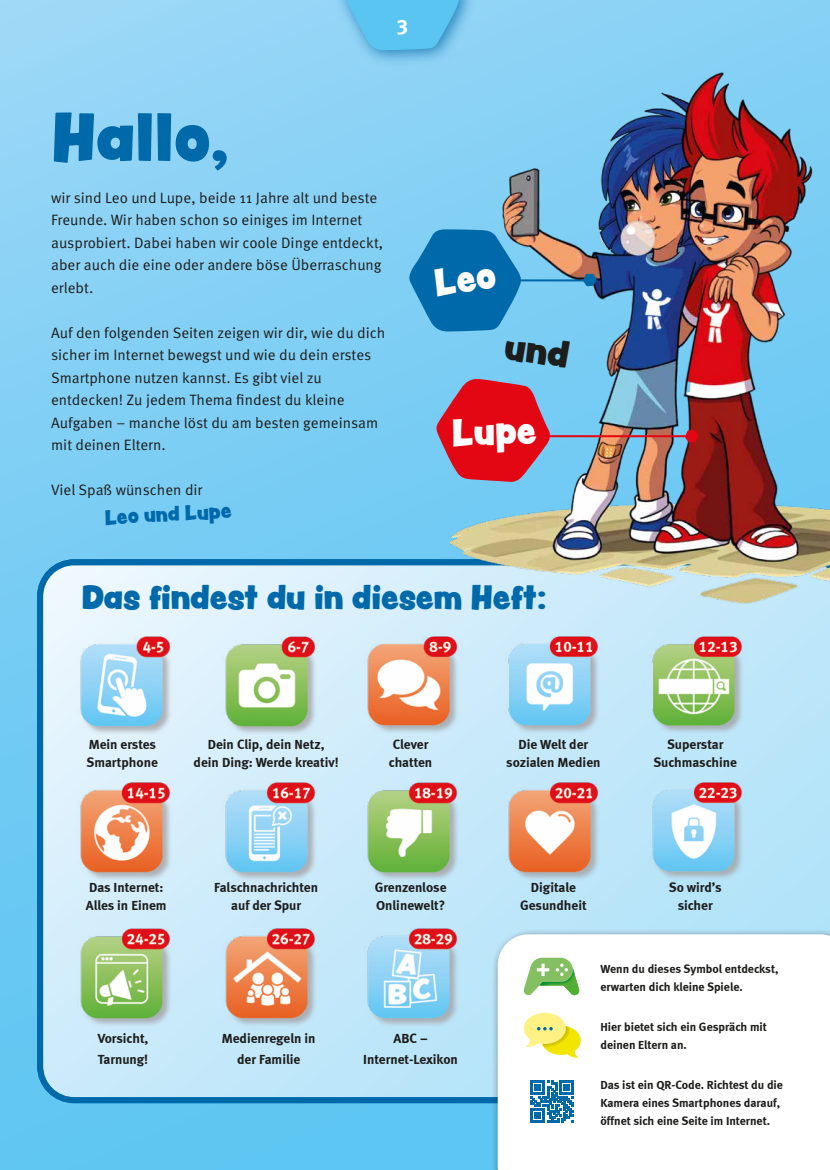
<style>
.page{position:relative;width:830px;height:1170px;background:#fff}
.page>*{position:absolute;margin:0;border:0;box-sizing:border-box;transform-origin:0 0}
.t1{font:60px "Peachy Keen JF";color:#0069a9}
.t2{font:33px "Peachy Keen JF";color:#fff}
.t3{font:30px "Peachy Keen JF";letter-spacing:-.005em;color:#0069a9}
.t4{font:21px "Meta Bold LF Caps";color:#fff}
.t5{font:18.3px "Peachy Keen JF";color:#0069a9}
.t6{font:15px/22.5px "Meta Pro Norm";color:#1d1d1b}
.t7{font:700 13.5px/18px "Meta";color:#1d1d1b;text-align:center}
.t8{font:700 12px/18px "Meta";color:#1d1d1b}
</style>
<div class="page">
<div style="left:0;top:0;width:829px;height:1169px;background:linear-gradient(to bottom,#94d5f6,#5cc5f2)"></div>
<div style="left:334px;top:0;width:142px;height:67px;background:#0069a9;opacity:.75"></div>
<svg style="left:343px;top:0;width:118px;height:50px;background:#62c3ef"></svg>
<svg style="left:37px;top:559px;width:792px;height:544px;background:#bde2f5"></svg>
<img style="left:410px;top:65px;width:419px;height:543px">
<hr style="left:512px;top:435px;width:179px;height:2px;background:#e30613">
<svg style="left:684px;top:430px;width:14px;height:12px"></svg>
<svg style="left:582px;top:274px;width:14px;height:12px"></svg>
<img style="left:59px;top:619px;width:128px;height:128px">
<img style="left:59px;top:765px;width:128px;height:128px">
<img style="left:205px;top:619px;width:128px;height:128px">
<img style="left:205px;top:765px;width:128px;height:128px">
<img style="left:347px;top:619px;width:127px;height:127px">
<img style="left:347px;top:765px;width:127px;height:127px">
<img style="left:487px;top:619px;width:128px;height:127px">
<img style="left:487px;top:765px;width:128px;height:127px">
<img style="left:59px;top:911px;width:128px;height:128px">
<img style="left:205px;top:911px;width:128px;height:127px">
<img style="left:346px;top:911px;width:128px;height:128px">
<img style="left:631px;top:619px;width:127px;height:127px">
<img style="left:631px;top:765px;width:127px;height:127px">
<div style="left:491px;top:928px;width:338px;height:241px;background:#1d1d1b;opacity:.75"></div>
<svg style="left:497px;top:934px;width:332px;height:235px"></svg>
<svg style="left:523px;top:957px;width:57px;height:40px"></svg>
<svg style="left:523px;top:1012px;width:57px;height:45px"></svg>
<svg style="left:530px;top:1079px;width:43px;height:43px"></svg>
<svg style="left:407px;top:229px;width:116px;height:102px;background:#2181ba"></svg>
<div style="left:503px;top:339px;width:66px;height:29px;background:#79cdf4"></div>
<h3 class="t4" style="left:396px;top:15px;width:13px">3</h3>
<h1 class="t1" style="left:51px;top:91px;width:179px">Hallo,</h1>
<p class="t6" style="left:51px;top:185px;width:333px">wir sind Leo und Lupe, beide 11 Jahre alt und beste Freunde. Wir haben schon so einiges im Internet ausprobiert. Dabei haben wir coole Dinge entdeckt, aber auch die eine oder andere böse Überraschung erlebt.</p>
<p class="t6" style="left:51px;top:320px;width:335px">Auf den folgenden Seiten zeigen wir dir, wie du dich sicher im Internet bewegst und wie du dein erstes Smartphone nutzen kannst. Es gibt viel zu entdecken! Zu jedem Thema findest du kleine Aufgaben – manche löst du am besten gemeinsam mit deinen Eltern.</p>
<p class="t6" style="left:51px;top:478px;width:153px">Viel Spaß wünschen dir</p>
<p class="t5" style="left:104px;top:503px;width:128px;rotate:-3deg">Leo und Lupe</p>
<h2 class="t2" style="left:450px;top:407px;width:86px;rotate:-2deg">Lupe</h2>
<h3 class="t3" style="left:81px;top:574px;width:466px">Das findest du in diesem Heft:</h3>
<p class="t7" style="left:193px;top:735px;width:146px">Dein Clip, dein Netz, dein Ding: Werde kreativ!</p>
<p class="t7" style="left:87px;top:735px;width:73px;text-align:left">Mein erstes<br>Smartphone</p>
<p class="t7" style="left:506px;top:735px;width:96px">Die Welt der sozialen Medien</p>
<p class="t7" style="left:389px;top:735px;width:45px;text-align:left">Clever chatten</p>
<p class="t7" style="left:653px;top:735px;width:85px">Superstar<br>Suchmaschine</p>
<p class="t7" style="left:86px;top:878px;width:82px;text-align:left">Das Internet:<br>Alles in Einem</p>
<p class="t7" style="left:214px;top:878px;width:105px">Falschnachrichten auf der Spur</p>
<p class="t7" style="left:374px;top:878px;width:73px;text-align:left">Grenzenlose<br>Onlinewelt?</p>
<p class="t7" style="left:520px;top:878px;width:68px">Digitale<br>Gesundheit</p>
<p class="t7" style="left:668px;top:878px;width:54px">So wird’s sicher</p>
<p class="t7" style="left:98px;top:1028px;width:52px;line-height:20.2px;text-align:left">Vorsicht,<br>Tarnung!</p>
<p class="t7" style="left:222px;top:1028px;width:95px;line-height:20.2px">Medienregeln in der Familie</p>
<p class="t7" style="left:363px;top:1028px;width:96px;line-height:20.2px">ABC –<br>Internet-Lexikon</p>
<p class="t8" style="left:600px;top:959px;width:179px">Wenn du dieses Symbol entdeckst, erwarten dich kleine Spiele.</p>
<p class="t8" style="left:600px;top:1017px;width:168px">Hier bietet sich ein Gespräch mit deinen Eltern an.</p>
<p class="t8" style="left:600px;top:1075px;width:184px">Das ist ein QR-Code. Richtest du die<br>Kamera eines Smartphones darauf, öffnet sich eine Seite im Internet.</p>
</div>
